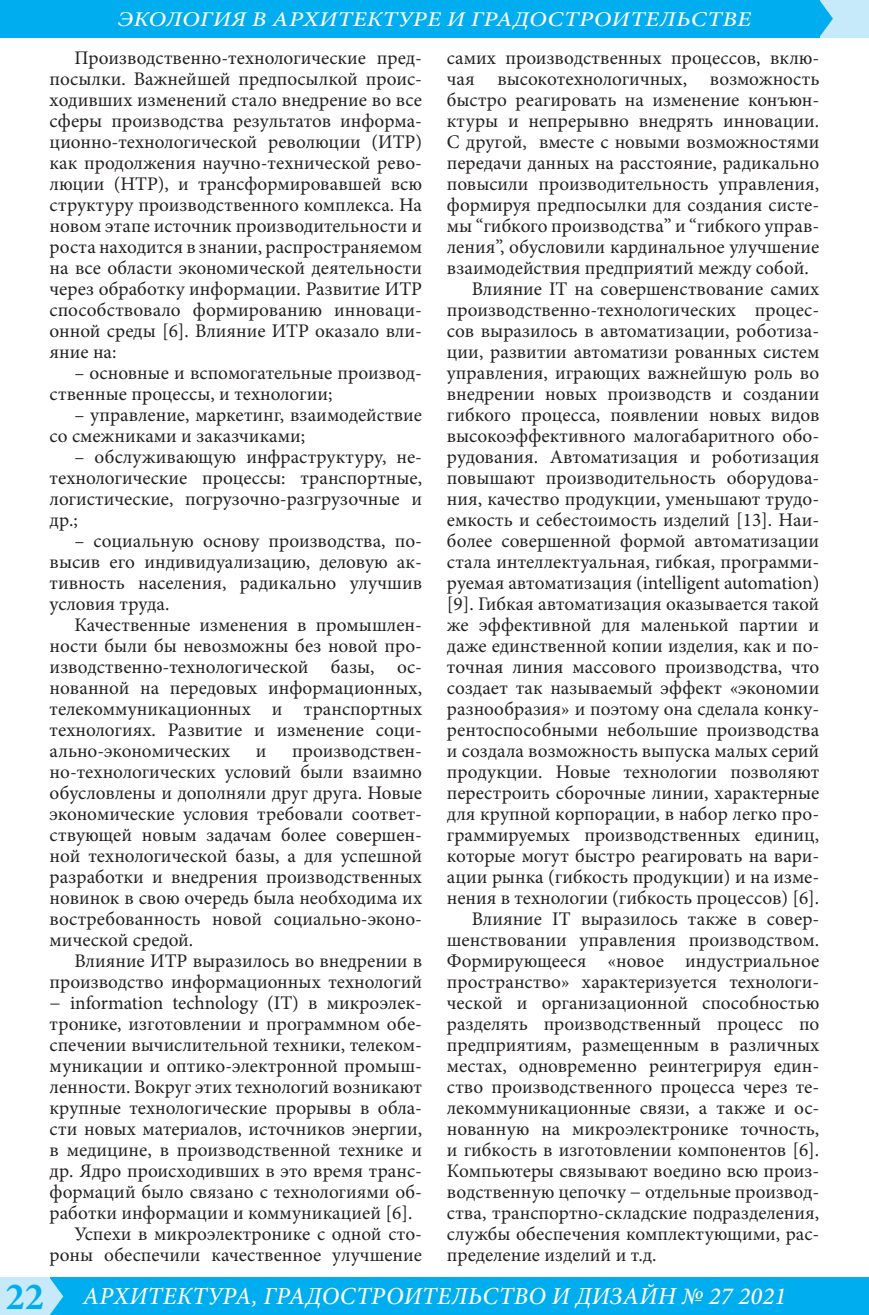
<style>
.page{position:relative;width:869px;height:1315px;background:#fff}
.page>*{position:absolute;margin:0;border:0;box-sizing:border-box;transform-origin:0 0}
.t1{font:italic 500 24.5px "Minion Pro";letter-spacing:.01em;color:#fff}
.t2{font:italic 500 21px "Minion Pro";letter-spacing:.01em;color:#fff;scale:1.17 1}
.t3{font:19.25px/21px "Minion Pro";color:#231f20;text-align:justify}
.s1{font-weight:700;font-style:normal;font-size:38.5px;color:#00aeef}
</style>
<div class="page">
<div style="left:46px;top:1277px;width:822px;height:38px;background:#00aeef"></div>
<div style="left:819px;top:0;width:49px;height:37px;background:#c6eafa"></div>
<div style="left:0;top:1277px;width:50px;height:38px;background:#c6eafa"></div>
<div style="left:0;top:0;width:819px;height:37px;background:#00aeef"></div>
<svg style="left:50px;top:1278px;width:13px;height:37px"></svg>
<svg style="left:819px;top:0;width:13px;height:37px"></svg>
<p class="t2" style="left:118px;top:5px;width:542px">ЭКОЛОГИЯ В АРХИТЕКТУРЕ И ГРАДОСТРОИТЕЛЬСТВЕ</p>
<p class="t3" style="left:50px;top:47px;width:374px;text-indent:25px">Производственно-технологические пред&shy;посылки. Важнейшей предпосылкой проис&shy;ходивших изменений стало внедрение во все сферы производства результатов информа&shy;ционно-технологической революции (ИТР) как продолжения научно-технической рево&shy;люции (НТР), и трансформировавшей всю структуру производственного комплекса. На новом этапе источник производительности и роста находится в знании, распространяемом на все области экономической деятельности через обработку информации. Развитие ИТР способствовало формированию инноваци&shy;онной среды [6]. Влияние ИТР оказало вли&shy;яние на:</p>
<p class="t3" style="left:50px;top:362px;width:374px;text-indent:25px">– основные и вспомогательные производ&shy;ственные процессы, и технологии;</p>
<p class="t3" style="left:50px;top:404px;width:374px;text-indent:25px">– управление, маркетинг, взаимодействие со смежниками и заказчиками;</p>
<p class="t3" style="left:50px;top:446px;width:374px;text-indent:25px">– обслуживающую инфраструктуру, не&shy;технологические процессы: транспортные, логистические, погрузочно-разгрузочные и др.;</p>
<p class="t3" style="left:50px;top:530px;width:374px;text-indent:25px">– социальную основу производства, по&shy;высив его индивидуализацию, деловую ак&shy;тивность населения, радикально улучшив условия труда.</p>
<p class="t3" style="left:50px;top:614px;width:374px;text-indent:25px">Качественные изменения в промышлен&shy;ности были бы невозможны без новой про&shy;изводственно-технологической базы, ос&shy;нованной на передовых информационных, телекоммуникационных и транспортных технологиях. Развитие и изменение соци&shy;ально-экономических</p>
<p class="t3" style="left:50px;top:740px;width:374px;text-indent:242px">производствен&shy;но-технологических условий были взаимно обусловлены и дополняли друг друга. Новые экономические условия требовали соответ&shy;ствующей новым задачам более совершен&shy;ной технологической базы, а для успешной разработки и внедрения производственных новинок в свою очередь была необходима их востребованность новой социально-эконо&shy;мической средой.</p>
<p class="t3" style="left:50px;top:950px;width:374px;text-indent:25px">Влияние ИТР выразилось во внедрении в производство информационных технологий − information technology (IТ) в микроэлек&shy;тронике, изготовлении и программном обе&shy;спечении вычислительной техники, телеком&shy;муникации и оптико-электронной промыш&shy;ленности. Вокруг этих технологий возникают крупные технологические прорывы в обла&shy;сти новых материалов, источников энергии, в медицине, в производственной технике и др. Ядро происходивших в это время транс&shy;формаций было связано с технологиями об&shy;работки информации и коммуникацией [6].</p>
<p class="t3" style="left:50px;top:1223px;width:374px;text-align:right">Успехи в микроэлектронике с одной сто&shy;роны обеспечили качественное улучшение</p>
<p class="t3" style="left:256px;top:740px;width:12px">и</p>
<p class="t3" style="left:446px;top:47px;width:374px">самих производственных процессов, вклю&shy;чая высокотехнологичных, возможность быстро реагировать на изменение конъюн&shy;ктуры и непрерывно внедрять инновации.<br>С другой, вместе с новыми возможностями передачи данных на расстояние, радикально повысили производительность управления, формируя предпосылки для создания систе&shy;мы “гибкого производства” и “гибкого управ&shy;ления”, обусловили кардинальное улучшение взаимодействия предприятий между собой.</p>
<p class="t3" style="left:446px;top:278px;width:374px;text-indent:25px">Влияние IT на совершенствование самих производственно-технологических процес&shy;сов выразилось в автоматизации, роботиза&shy;ции, развитии автоматизи рованных систем управления, играющих важнейшую роль во внедрении новых производств и создании гибкого процесса, появлении новых видов высокоэффективного малогабаритного обо&shy;рудования. Автоматизация и роботизация повышают производительность оборудова&shy;ния, качество продукции, уменьшают трудо&shy;емкость и себестоимость изделий [13]. Наи&shy;более совершенной формой автоматизации стала интеллектуальная, гибкая, программи&shy;руемая автоматизация (intelligent automation) [9]. Гибкая автоматизация оказывается такой же эффективной для маленькой партии и даже единственной копии изделия, как и по&shy;точная линия массового производства, что создает так называемый эффект «экономии разнообразия» и поэтому она сделала конку&shy;рентоспособными небольшие производства и создала возможность выпуска малых серий продукции. Новые технологии позволяют перестроить сборочные линии, характерные для крупной корпорации, в набор легко про&shy;граммируемых производственных единиц, которые могут быстро реагировать на вари&shy;ации рынка (гибкость продукции) и на изме&shy;нения в технологии (гибкость процессов) [6].</p>
<p class="t3" style="left:446px;top:908px;width:374px;text-indent:25px">Влияние IT выразилось также в совер&shy;шенствовании управления производством.<br>Формирующееся «новое индустриальное пространство» характеризуется технологи&shy;ческой и организационной способностью разделять производственный процесс по предприятиям, размещенным в различных местах, одновременно реинтегрируя един&shy;ство производственного процесса через те&shy;лекоммуникационные связи, а также и ос&shy;нованную на микроэлектронике точность, и гибкость в изготовлении компонентов [6].<br>Компьютеры связывают воедино всю произ&shy;водственную цепочку − отдельные производ&shy;ства, транспортно-складские подразделения, службы обеспечения комплектующими, рас&shy;пределение изделий и т.д.</p>
<p class="t1" style="left:6px;top:1279px;width:781px"><span class="s1">22</span> АРХИТЕКТУРА, ГРАДОСТРОИТЕЛЬСТВО И ДИЗАЙН № 27 2021</p>
</div>
